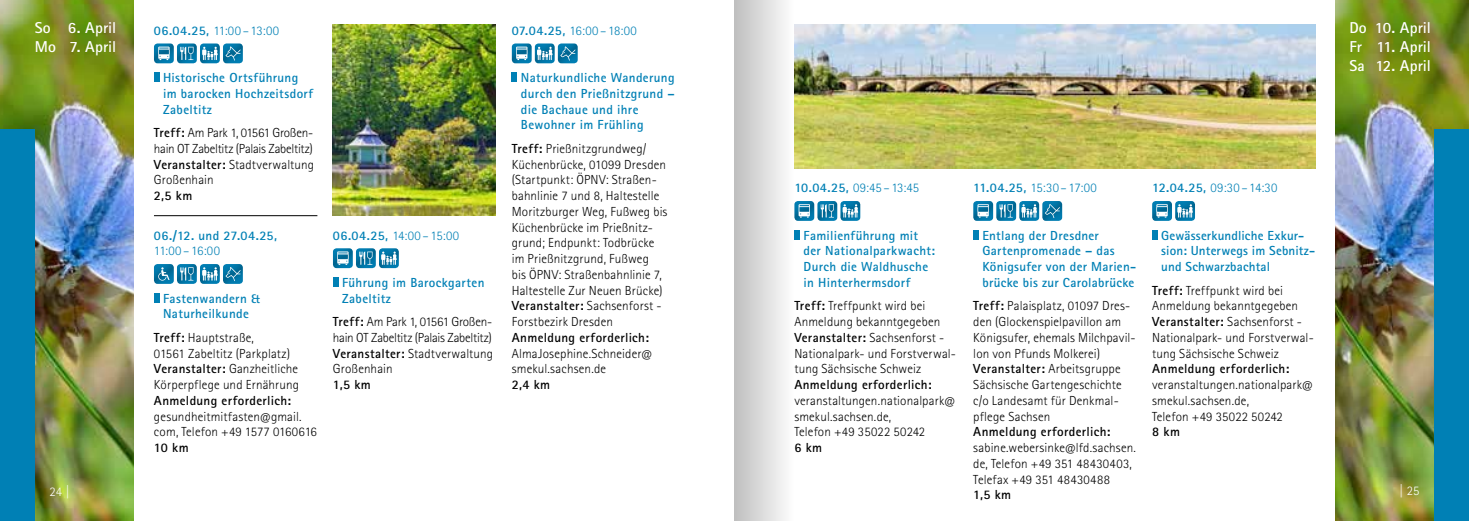
<style>
.page{position:relative;width:1469px;height:521px;background:#fff}
.page>*{position:absolute;margin:0;border:0;box-sizing:border-box;transform-origin:0 0}
.t1{font:700 15.75px/18.9px "Rotis Sans Serif Pro";letter-spacing:.005em;color:#fff;text-align:justify}
.t2{font:300 13.12px/15.8px "Rotis Sans Serif Pro";letter-spacing:.01em;color:#000}
.t3{font:700 13.12px/15.8px "Rotis Sans Serif Pro";letter-spacing:.02em;color:#0080b5}
.t4{font:700 13.12px "Rotis Sans Serif Pro";letter-spacing:.025em;color:#000}
.t5{font:300 13.12px "Rotis Sans Serif Pro";letter-spacing:.015em;color:#0080b5}
.t6{font:300 13.12px/15.8px "Rotis Sans Serif Pro";letter-spacing:-.01em;color:#000}
.t7{font:300 13.12px "Rotis Sans Serif Pro";color:#fff}
.s1{font-weight:700}
</style>
<div class="page">
<img style="left:1335px;top:0;width:133px;height:521px">
<img style="left:0;top:0;width:134px;height:521px">
<div style="left:1434px;top:129px;width:34px;height:392px;background:#0080b5"></div>
<div style="left:0;top:129px;width:35px;height:392px;background:#0080b5"></div>
<img style="left:154px;top:43px;width:20px;height:20px">
<svg style="left:154px;top:43px;width:15px;height:17px"></svg>
<img style="left:177px;top:43px;width:20px;height:20px">
<svg style="left:177px;top:43px;width:16px;height:17px"></svg>
<img style="left:200px;top:60px;width:20px;height:3px">
<img style="left:223px;top:43px;width:20px;height:20px">
<svg style="left:200px;top:43px;width:40px;height:17px"></svg>
<div style="left:154px;top:72px;width:5px;height:10px;background:#0080b5"></div>
<hr style="left:154px;top:215px;width:163px;height:1px;background:#000">
<img style="left:154px;top:264px;width:20px;height:20px">
<svg style="left:154px;top:264px;width:15px;height:17px"></svg>
<img style="left:177px;top:264px;width:20px;height:20px">
<svg style="left:177px;top:264px;width:16px;height:17px"></svg>
<img style="left:200px;top:281px;width:20px;height:3px">
<img style="left:223px;top:264px;width:20px;height:20px">
<svg style="left:200px;top:264px;width:40px;height:17px"></svg>
<div style="left:154px;top:293px;width:5px;height:9px;background:#0080b5"></div>
<img style="left:333px;top:248px;width:20px;height:20px">
<svg style="left:333px;top:248px;width:15px;height:17px"></svg>
<img style="left:356px;top:248px;width:20px;height:20px">
<svg style="left:356px;top:248px;width:16px;height:17px"></svg>
<img style="left:379px;top:248px;width:20px;height:20px">
<svg style="left:379px;top:249px;width:17px;height:16px"></svg>
<div style="left:333px;top:277px;width:5px;height:10px;background:#0080b5"></div>
<img style="left:512px;top:43px;width:19px;height:20px">
<svg style="left:512px;top:43px;width:15px;height:17px"></svg>
<img style="left:535px;top:43px;width:19px;height:20px">
<svg style="left:535px;top:44px;width:17px;height:16px"></svg>
<img style="left:558px;top:43px;width:19px;height:20px">
<svg style="left:558px;top:43px;width:17px;height:17px"></svg>
<div style="left:512px;top:72px;width:5px;height:10px;background:#0080b5"></div>
<img style="left:858px;top:201px;width:2px;height:20px">
<img style="left:973px;top:201px;width:20px;height:20px">
<svg style="left:973px;top:201px;width:15px;height:17px"></svg>
<img style="left:996px;top:201px;width:20px;height:20px">
<svg style="left:996px;top:201px;width:16px;height:17px"></svg>
<img style="left:1019px;top:218px;width:20px;height:3px">
<img style="left:1042px;top:201px;width:20px;height:20px">
<svg style="left:1019px;top:201px;width:40px;height:17px"></svg>
<div style="left:973px;top:230px;width:5px;height:9px;background:#0080b5"></div>
<img style="left:1152px;top:201px;width:19px;height:20px">
<svg style="left:1152px;top:201px;width:15px;height:17px"></svg>
<img style="left:1175px;top:201px;width:19px;height:20px">
<svg style="left:1175px;top:201px;width:17px;height:17px"></svg>
<div style="left:1152px;top:230px;width:5px;height:9px;background:#0080b5"></div>
<img style="left:858px;top:24px;width:457px;height:145px">
<img style="left:333px;top:25px;width:163px;height:191px">
<svg style="left:734px;top:0;width:124px;height:521px"></svg>
<p class="t1" style="left:35px;top:18px;width:83px">So 6. April<br>Mo 7. April</p>
<p class="t5" style="left:154px;top:23px;width:127px"><span class="s1">06.04.25,</span> 11:00–13:00</p>
<p class="t3" style="left:163px;top:70px;width:152px">Historische Ortsführung im barocken Hochzeitsdorf<br>Zabeltitz</p>
<p class="t6" style="left:154px;top:125px;width:162px"><span class="s1">Treff:</span> Am Park 1, 01561 Großen&shy;hain OT Zabeltitz (Palais Zabeltitz)<br><span class="s1">Veranstalter:</span> Stadtverwaltung<br>Großenhain</p>
<p class="t4" style="left:154px;top:187px;width:40px">2,5 km</p>
<p class="t3" style="left:154px;top:227px;width:125px">06./12. und 27.04.25,</p>
<p class="t5" style="left:154px;top:243px;width:68px">11:00–16:00</p>
<p class="t3" style="left:163px;top:290px;width:98px">Fastenwandern &amp;<br>Naturheilkunde</p>
<p class="t2" style="left:154px;top:330px;width:147px"><span class="s1">Treff:</span> Hauptstraße,<br>01561 Zabeltitz (Parkplatz)<br><span class="s1">Veranstalter:</span> Ganzheitliche<br>Körperpflege und Ernährung</p>
<p class="t4" style="left:154px;top:392px;width:139px">Anmeldung erforderlich:</p>
<p class="t2" style="left:154px;top:409px;width:164px">gesundheitmitfasten@gmail. com, Telefon +49 1577 0160616</p>
<p class="t4" style="left:154px;top:439px;width:36px">10 km</p>
<p class="t7" style="left:50px;top:483px;width:22px">24 |</p>
<p class="t5" style="left:333px;top:228px;width:128px"><span class="s1">06.04.25,</span> 14:00–15:00</p>
<p class="t3" style="left:342px;top:274px;width:144px">Führung im Barockgarten<br>Zabeltitz</p>
<p class="t2" style="left:333px;top:314px;width:162px;text-align:justify"><span class="s1">Treff:</span> Am Park 1, 01561 Großen&shy;hain OT Zabeltitz (Palais Zabeltitz)<br><span class="s1">Veranstalter:</span> Stadtverwaltung Großenhain</p>
<p class="t4" style="left:333px;top:376px;width:39px">1,5 km</p>
<p class="t5" style="left:512px;top:23px;width:127px"><span class="s1">07.04.25,</span> 16:00–18:00</p>
<p class="t3" style="left:521px;top:70px;width:155px">Naturkundliche Wanderung durch den Prießnitzgrund – die Bachaue und ihre<br>Bewohner im Frühling</p>
<p class="t2" style="left:512px;top:141px;width:157px"><span class="s1">Treff:</span> Prießnitzgrundweg/<br>Küchenbrücke, 01099 Dresden (Startpunkt: ÖPNV: Straßen&shy;bahnlinie 7 und 8, Haltestelle<br>Moritzburger Weg, Fußweg bis<br>Küchenbrücke im Prießnitz&shy;grund; Endpunkt: Todbrücke im Prießnitzgrund, Fußweg<br>bis ÖPNV: Straßenbahnlinie 7,<br>Haltestelle Zur Neuen Brücke)<br><span class="s1">Veranstalter:</span> Sachsenforst -<br>Forstbezirk Dresden</p>
<p class="t4" style="left:512px;top:329px;width:139px">Anmeldung erforderlich:</p>
<p class="t2" style="left:512px;top:346px;width:142px">AlmaJosephine.Schneider@ smekul.sachsen.de</p>
<p class="t4" style="left:512px;top:376px;width:40px">2,4 km</p>
<p class="t1" style="left:1349px;top:18px;width:83px">Do 10. April Fr 11. April Sa 12. April</p>
<p class="t5" style="left:794px;top:180px;width:126px"><span class="s1">10.04.25,</span> 09:45–13:45</p>
<p class="t3" style="left:803px;top:227px;width:133px">Familienführung mit der Nationalparkwacht:<br>Durch die Waldhusche in Hinterhermsdorf</p>
<p class="t2" style="left:794px;top:298px;width:163px"><span class="s1">Treff:</span> Treffpunkt wird bei<br>Anmeldung bekanntgegeben<br><span class="s1">Veranstalter:</span> Sachsenforst -<br>Nationalpark- und Forstverwal&shy;tung Sächsische Schweiz</p>
<p class="t4" style="left:794px;top:376px;width:139px">Anmeldung erforderlich:</p>
<p class="t2" style="left:794px;top:393px;width:162px">veranstaltungen.nationalpark@ smekul.sachsen.de,<br>Telefon +49 35022 50242</p>
<p class="t4" style="left:794px;top:439px;width:29px">6 km</p>
<p class="t5" style="left:973px;top:180px;width:125px"><span class="s1">11.04.25,</span> 15:30–17:00</p>
<p class="t3" style="left:982px;top:227px;width:155px">Entlang der Dresdner<br>Gartenpromenade – das<br>Königsufer von der Marien&shy;brücke bis zur Carolabrücke</p>
<p class="t2" style="left:973px;top:298px;width:164px"><span class="s1">Treff:</span> Palaisplatz, 01097 Dres&shy;den (Glockenspielpavillon am<br>Königsufer, ehemals Milchpavil&shy;lon von Pfunds Molkerei)<br><span class="s1">Veranstalter:</span> Arbeitsgruppe<br>Sächsische Gartengeschichte c/o Landesamt für Denkmal&shy;pflege Sachsen</p>
<p class="t4" style="left:973px;top:424px;width:139px">Anmeldung erforderlich:</p>
<p class="t2" style="left:973px;top:440px;width:164px">sabine.webersinke@lfd.sachsen. de, Telefon +49 351 48430403,<br>Telefax +49 351 48430488</p>
<p class="t4" style="left:973px;top:487px;width:39px">1,5 km</p>
<p class="t5" style="left:1152px;top:180px;width:127px"><span class="s1">12.04.25,</span> 09:30–14:30</p>
<p class="t3" style="left:1161px;top:227px;width:154px">Gewässerkundliche Exkur&shy;sion: Unterwegs im Sebnitz&shy;und Schwarzbachtal</p>
<p class="t2" style="left:1152px;top:283px;width:163px"><span class="s1">Treff:</span> Treffpunkt wird bei<br>Anmeldung bekanntgegeben<br><span class="s1">Veranstalter:</span> Sachsenforst -<br>Nationalpark- und Forstverwal&shy;tung Sächsische Schweiz</p>
<p class="t4" style="left:1152px;top:361px;width:139px">Anmeldung erforderlich:</p>
<p class="t2" style="left:1152px;top:377px;width:162px">veranstaltungen.nationalpark@ smekul.sachsen.de,<br>Telefon +49 35022 50242</p>
<p class="t4" style="left:1152px;top:424px;width:29px">8 km</p>
<p class="t7" style="left:1399px;top:483px;width:22px">| 25</p>
</div>
